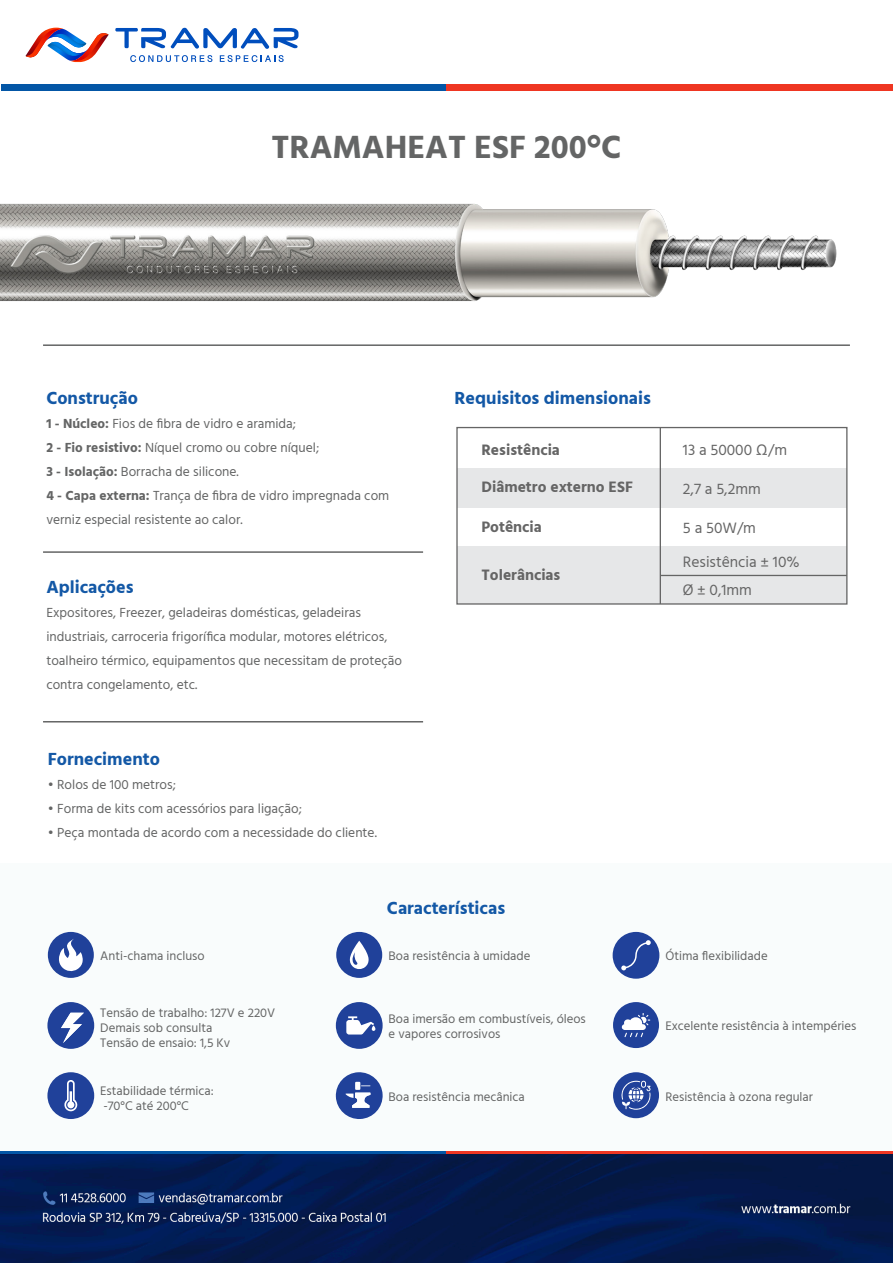
<style>
.page{position:relative;width:893px;height:1263px;background:#fff}
.page>*{position:absolute;margin:0;border:0;box-sizing:border-box;transform-origin:0 0}
.t1{font:700 33px "Hind";color:#646565}
.t2{font:700 18px "Hind";color:#1358a6}
.t3{font:15.6px/33.9px "Hind";color:#656565}
.t4{font:700 15.6px "Hind";color:#656565}
.t5{font:13.5px/24px "Hind";color:#646565}
.t6{font:12.75px/15px "Hind";color:#646565}
.s1{font-weight:700}
</style>
<div class="page">
<svg style="left:26px;top:28px;width:83px;height:35px"></svg>
<svg style="left:115px;top:28px;width:183px;height:21px"></svg>
<svg style="left:130px;top:55px;width:82px;height:7px"></svg>
<svg style="left:220px;top:55px;width:64px;height:7px"></svg>
<div style="left:1px;top:84px;width:445px;height:6px;background:#0356a6"></div>
<div style="left:446px;top:84px;width:447px;height:6px;background:#ef3622"></div>
<div style="left:0;top:1151px;width:446px;height:6px;background:#0356a6"></div>
<div style="left:446px;top:1151px;width:446px;height:6px;background:#ef3622"></div>
<img style="left:0;top:1154px;width:893px;height:109px">
<div style="left:1px;top:863px;width:891px;height:288px;background:#f9fcfc"></div>
<img style="left:0;top:203px;width:837px;height:98px">
<hr style="left:43px;top:344px;width:807px;height:2px;background:#646565">
<hr style="left:43px;top:551px;width:380px;height:2px;background:#646565">
<hr style="left:43px;top:721px;width:380px;height:1px;background:#646565">
<div style="left:613px;top:932px;width:46px;height:47px;background:#20419a;border-radius:50%"></div>
<svg style="left:621px;top:940px;width:30px;height:30px"></svg>
<div style="left:613px;top:1002px;width:46px;height:46px;background:#20419a;border-radius:50%"></div>
<svg style="left:621px;top:1013px;width:29px;height:24px"></svg>
<div style="left:336px;top:1002px;width:47px;height:47px;background:#20419a;border-radius:50%"></div>
<svg style="left:346px;top:1016px;width:29px;height:18px"></svg>
<svg style="left:336px;top:1072px;width:47px;height:47px"></svg>
<div style="left:336px;top:932px;width:46px;height:46px;background:#20419a;border-radius:50%"></div>
<svg style="left:350px;top:941px;width:19px;height:28px"></svg>
<div style="left:47px;top:1072px;width:47px;height:47px;background:#20419a;border-radius:50%"></div>
<svg style="left:64px;top:1080px;width:13px;height:31px"></svg>
<div style="left:47px;top:1002px;width:47px;height:47px;background:#20419a;border-radius:50%"></div>
<svg style="left:61px;top:1013px;width:23px;height:30px"></svg>
<div style="left:48px;top:932px;width:46px;height:46px;background:#20419a;border-radius:50%"></div>
<svg style="left:59px;top:939px;width:24px;height:33px"></svg>
<div style="left:457px;top:469px;width:390px;height:39px;background:#e6e7e8"></div>
<div style="left:457px;top:547px;width:390px;height:57px;background:#e6e7e8"></div>
<div style="left:456px;top:427px;width:391px;height:178px;border:1px solid #656565"></div>
<hr style="left:660px;top:428px;width:1px;height:176px;background:#656565">
<hr style="left:660px;top:575px;width:187px;height:1px;background:#656565">
<div style="left:613px;top:1072px;width:46px;height:46px;background:#20419a;border-radius:50%"></div>
<svg style="left:621px;top:1081px;width:30px;height:29px"></svg>
<p class="t1" style="left:271px;top:127px;width:352px">TRAMAHEAT ESF 200°C</p>
<p class="t2" style="left:46px;top:387px;width:93px">Construção</p>
<p class="t5" style="left:46px;top:412px;width:251px"><span class="s1">1 - Núcleo:</span> Fios de fibra de vidro e aramida;</p>
<p class="t5" style="left:46px;top:436px;width:274px"><span class="s1">2 - Fio resistivo:</span> Níquel cromo ou cobre níquel;</p>
<p class="t5" style="left:46px;top:460px;width:194px"><span class="s1">3 - Isolação:</span> Borracha de silicone.</p>
<p class="t5" style="left:46px;top:484px;width:344px"><span class="s1">4 - Capa externa:</span> Trança de fibra de vidro impregnada com verniz especial resistente ao calor.</p>
<p class="t2" style="left:46px;top:576px;width:89px">Aplicações</p>
<p class="t5" style="left:46px;top:601px;width:357px">Expositores, Freezer, geladeiras domésticas, geladeiras industriais, carroceria frigorífica modular, motores elétricos, toalheiro térmico, equipamentos que necessitam de proteção contra congelamento, etc.</p>
<p class="t2" style="left:48px;top:748px;width:114px">Fornecimento</p>
<p class="t5" style="left:48px;top:773px;width:129px">• Rolos de 100 metros;</p>
<p class="t5" style="left:48px;top:797px;width:256px">• Forma de kits com acessórios para ligação;</p>
<p class="t5" style="left:48px;top:821px;width:331px">• Peça montada de acordo com a necessidade do cliente.</p>
<p class="t2" style="left:455px;top:387px;width:198px">Requisitos dimensionais</p>
<p class="t4" style="left:481px;top:440px;width:80px">Resistência</p>
<p class="t4" style="left:481px;top:478px;width:153px">Diâmetro externo ESF</p>
<p class="t4" style="left:481px;top:517px;width:62px">Potência</p>
<p class="t4" style="left:481px;top:566px;width:80px">Tolerâncias</p>
<p class="t2" style="left:387px;top:897px;width:120px">Características</p>
<p class="t3" style="left:683px;top:433px;width:106px">13 a 50000 Ω/m</p>
<p class="t3" style="left:683px;top:472px;width:79px">2,7 a 5,2mm</p>
<p class="t3" style="left:683px;top:512px;width:118px">5 a 50W/m<br>Resistência ± 10%</p>
<p class="t3" style="left:683px;top:574px;width:71px">Ø ± 0,1mm</p>
<p class="t6" style="left:100px;top:949px;width:106px">Anti-chama incluso</p>
<p class="t6" style="left:389px;top:949px;width:143px">Boa resistência à umidade</p>
<p class="t6" style="left:665px;top:949px;width:104px">Ótima flexibilidade</p>
<p class="t6" style="left:100px;top:1006px;width:177px">Tensão de trabalho: 127V e 220V<br>Demais sob consulta</p>
<p class="t6" style="left:100px;top:1036px;width:132px">Tensão de ensaio: 1,5 Kv</p>
<p class="t6" style="left:100px;top:1084px;width:115px">Estabilidade térmica:</p>
<p class="t6" style="left:103px;top:1099px;width:87px">-70°C até 200°C</p>
<p class="t6" style="left:389px;top:1012px;width:199px">Boa imersão em combustíveis, óleos e vapores corrosivos</p>
<p class="t6" style="left:665px;top:1019px;width:192px">Excelente resistência à intempéries</p>
<p class="t6" style="left:389px;top:1089px;width:138px">Boa resistência mecânica</p>
<p class="t6" style="left:665px;top:1089px;width:149px">Resistência à ozona regular</p>
</div>
